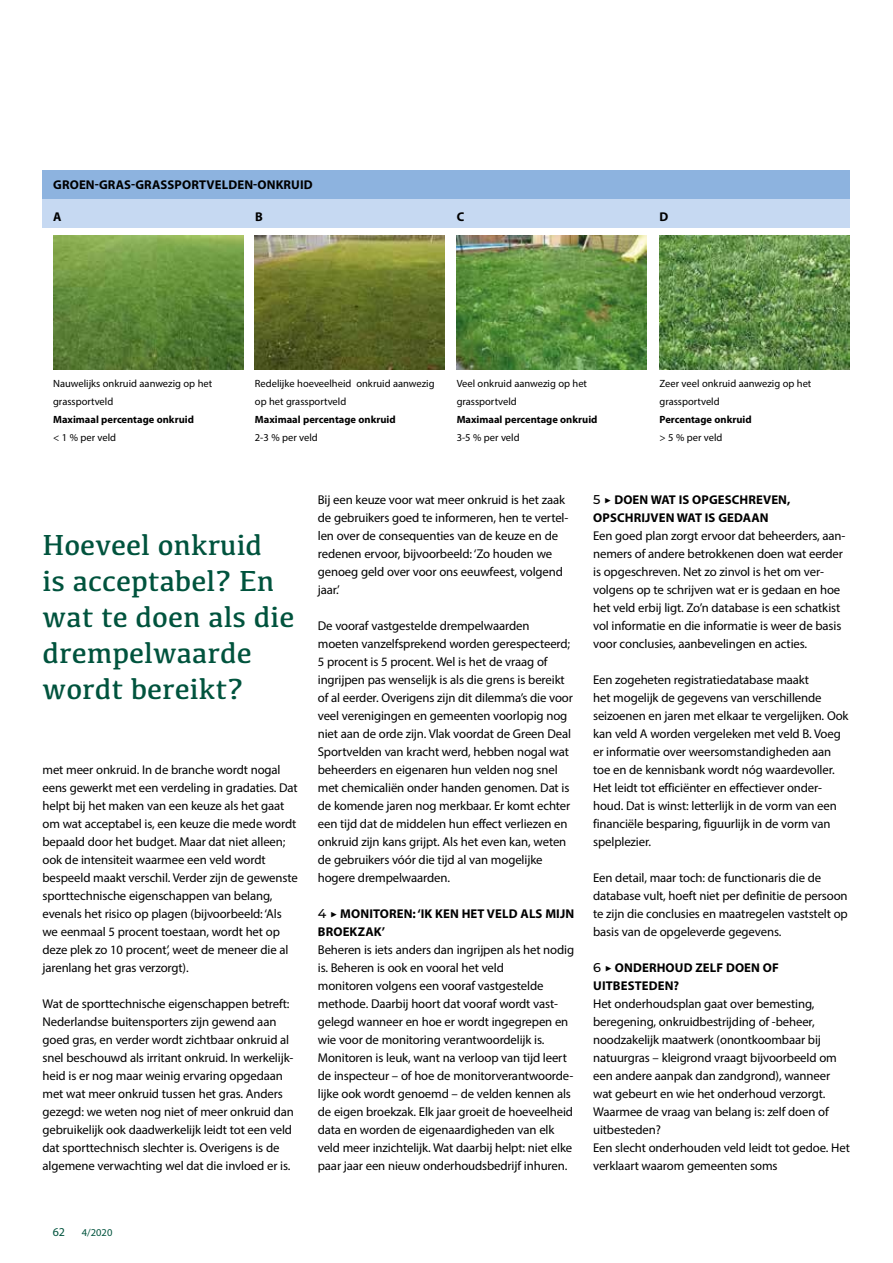
<style>
.page{position:relative;width:893px;height:1263px;background:#fff}
.page>*{position:absolute;margin:0;border:0;box-sizing:border-box;transform-origin:0 0}
.t1{font:30px/36px "Kefa";color:#00533d}
.t2{font:12.75px/18px "Myriad Pro";letter-spacing:-.01em;color:#000}
.t3{font:700 12.75px/18px "Myriad Pro";letter-spacing:.01em;color:#000}
.t4{font:12px "Myriad Pro";color:#00533d}
.t5{font:10.5px/18px "Myriad Pro";color:#000}
.t6{font:700 10.5px "Myriad Pro";color:#000}
.t7{font:10.5px "Myriad Pro";color:#00533d}
.s1{font-family:"Montserrat";font-weight:500}
</style>
<div class="page">
<div style="left:43px;top:171px;width:807px;height:28px;background:#8db3df"></div>
<div style="left:43px;top:199px;width:807px;height:28px;background:#c6d9f2"></div>
<img style="left:53px;top:236px;width:190px;height:133px">
<img style="left:255px;top:236px;width:190px;height:133px">
<img style="left:457px;top:236px;width:189px;height:133px">
<img style="left:659px;top:236px;width:190px;height:133px">
<p class="t3" style="left:53px;top:175px;width:261px">GROEN-GRAS-GRASSPORTVELDEN-ONKRUID</p>
<p class="t3" style="left:53px;top:207px;width:10px">A</p>
<p class="t3" style="left:255px;top:207px;width:9px">B</p>
<p class="t3" style="left:457px;top:207px;width:9px">C</p>
<p class="t3" style="left:660px;top:207px;width:10px">D</p>
<p class="t5" style="left:53px;top:374px;width:161px">Nauwelijks onkruid aanwezig op het grassportveld</p>
<p class="t6" style="left:53px;top:413px;width:142px">Maximaal percentage onkruid</p>
<p class="t5" style="left:53px;top:428px;width:65px">&lt; 1 % per veld</p>
<p class="t5" style="left:255px;top:374px;width:181px">Redelijke hoeveelheid onkruid aanwezig op het grassportveld</p>
<p class="t6" style="left:255px;top:413px;width:142px">Maximaal percentage onkruid</p>
<p class="t5" style="left:255px;top:428px;width:64px">2-3 % per veld</p>
<p class="t5" style="left:457px;top:374px;width:132px">Veel onkruid aanwezig op het grassportveld</p>
<p class="t6" style="left:457px;top:413px;width:142px">Maximaal percentage onkruid</p>
<p class="t5" style="left:457px;top:428px;width:64px">3-5 % per veld</p>
<p class="t5" style="left:659px;top:374px;width:153px">Zeer veel onkruid aanwezig op het grassportveld</p>
<p class="t6" style="left:659px;top:413px;width:94px">Percentage onkruid</p>
<p class="t5" style="left:659px;top:428px;width:65px">&gt; 5 % per veld</p>
<h1 class="t1" style="left:43px;top:526px;width:253px">Hoeveel onkruid<br>is acceptabel? En wat te doen als die drempelwaarde wordt bereikt?</h1>
<p class="t2" style="left:43px;top:761px;width:257px">met meer onkruid. In de branche wordt nogal eens gewerkt met een verdeling in gradaties. Dat helpt bij het maken van een keuze als het gaat om wat acceptabel is, een keuze die mede wordt bepaald door het budget. Maar dat niet alleen; ook de intensiteit waarmee een veld wordt bespeeld maakt verschil. Verder zijn de gewenste sporttechnische eigenschappen van belang, evenals het risico op plagen (bijvoorbeeld: ‘Als we eenmaal 5 procent toestaan, wordt het op deze plek zo 10 procent’, weet de meneer die al jarenlang het gras verzorgt).</p>
<p class="t2" style="left:43px;top:995px;width:253px">Wat de sporttechnische eigenschappen betreft:<br>Nederlandse buitensporters zijn gewend aan goed gras, en verder wordt zichtbaar onkruid al snel beschouwd als irritant onkruid. In werkelijk&shy;heid is er nog maar weinig ervaring opgedaan met wat meer onkruid tussen het gras. Anders gezegd: we weten nog niet of meer onkruid dan gebruikelijk ook daadwerkelijk leidt tot een veld dat sporttechnisch slechter is. Overigens is de algemene verwachting wel dat die invloed er is.</p>
<p class="t2" style="left:318px;top:491px;width:252px">Bij een keuze voor wat meer onkruid is het zaak de gebruikers goed te informeren, hen te vertel&shy;len over de consequenties van de keuze en de redenen ervoor, bijvoorbeeld: ‘Zo houden we genoeg geld over voor ons eeuwfeest, volgend jaar.’</p>
<p class="t2" style="left:318px;top:617px;width:257px">De vooraf vastgestelde drempelwaarden moeten vanzelfsprekend worden gerespecteerd; 5 procent is 5 procent. Wel is het de vraag of ingrijpen pas wenselijk is als die grens is bereikt of al eerder. Overigens zijn dit dilemma’s die voor veel verenigingen en gemeenten voorlopig nog niet aan de orde zijn. Vlak voordat de Green Deal Sportvelden van kracht werd, hebben nogal wat beheerders en eigenaren hun velden nog snel met chemicaliën onder handen genomen. Dat is de komende jaren nog merkbaar. Er komt echter een tijd dat de middelen hun effect verliezen en onkruid zijn kans grijpt. Als het even kan, weten de gebruikers vóór die tijd al van mogelijke hogere drempelwaarden.</p>
<p class="t3" style="left:318px;top:904px;width:258px"><span class="s1">4 ▶</span> MONITOREN: ‘IK KEN HET VELD ALS MIJN<br>BROEKZAK’</p>
<p class="t2" style="left:318px;top:941px;width:258px">Beheren is iets anders dan ingrijpen als het nodig is. Beheren is ook en vooral het veld<br>monitoren volgens een vooraf vastgestelde methode. Daarbij hoort dat vooraf wordt vast&shy;gelegd wanneer en hoe er wordt ingegrepen en wie voor de monitoring verantwoordelijk is.<br>Monitoren is leuk, want na verloop van tijd leert de inspecteur – of hoe de monitorverantwoorde&shy;lijke ook wordt genoemd – de velden kennen als de eigen broekzak. Elk jaar groeit de hoeveelheid data en worden de eigenaardigheden van elk veld meer inzichtelijk. Wat daarbij helpt: niet elke paar jaar een nieuw onderhoudsbedrijf inhuren.</p>
<p class="t3" style="left:593px;top:490px;width:199px"><span class="s1">5 ▶</span> DOEN WAT IS OPGESCHREVEN,<br>OPSCHRIJVEN WAT IS GEDAAN</p>
<p class="t2" style="left:593px;top:527px;width:254px">Een goed plan zorgt ervoor dat beheerders, aan&shy;nemers of andere betrokkenen doen wat eerder is opgeschreven. Net zo zinvol is het om ver&shy;volgens op te schrijven wat er is gedaan en hoe het veld erbij ligt. Zo’n database is een schatkist vol informatie en die informatie is weer de basis voor conclusies, aanbevelingen en acties.</p>
<p class="t2" style="left:593px;top:671px;width:257px">Een zogeheten registratiedatabase maakt<br>het mogelijk de gegevens van verschillende seizoenen en jaren met elkaar te vergelijken. Ook kan veld A worden vergeleken met veld B. Voeg er informatie over weersomstandigheden aan toe en de kennisbank wordt nóg waardevoller.<br>Het leidt tot efficiënter en effectiever onder&shy;houd. Dat is winst: letterlijk in de vorm van een financiële besparing, figuurlijk in de vorm van spelplezier.</p>
<p class="t2" style="left:593px;top:869px;width:256px">Een detail, maar toch: de functionaris die de database vult, hoeft niet per definitie de persoon te zijn die conclusies en maatregelen vaststelt op basis van de opgeleverde gegevens.</p>
<p class="t3" style="left:593px;top:959px;width:187px"><span class="s1">6 ▶</span> ONDERHOUD ZELF DOEN OF<br>UITBESTEDEN?</p>
<p class="t2" style="left:593px;top:995px;width:258px">Het onderhoudsplan gaat over bemesting, beregening, onkruidbestrijding of -beheer, noodzakelijk maatwerk (onontkoombaar bij natuurgras – kleigrond vraagt bijvoorbeeld om een andere aanpak dan zandgrond), wanneer wat gebeurt en wie het onderhoud verzorgt.<br>Waarmee de vraag van belang is: zelf doen of uitbesteden?<br>Een slecht onderhouden veld leidt tot gedoe. Het verklaart waarom gemeenten soms</p>
<p class="t4" style="left:53px;top:1224px;width:14px">62</p>
<p class="t7" style="left:82px;top:1226px;width:32px">4/2020</p>
</div>
